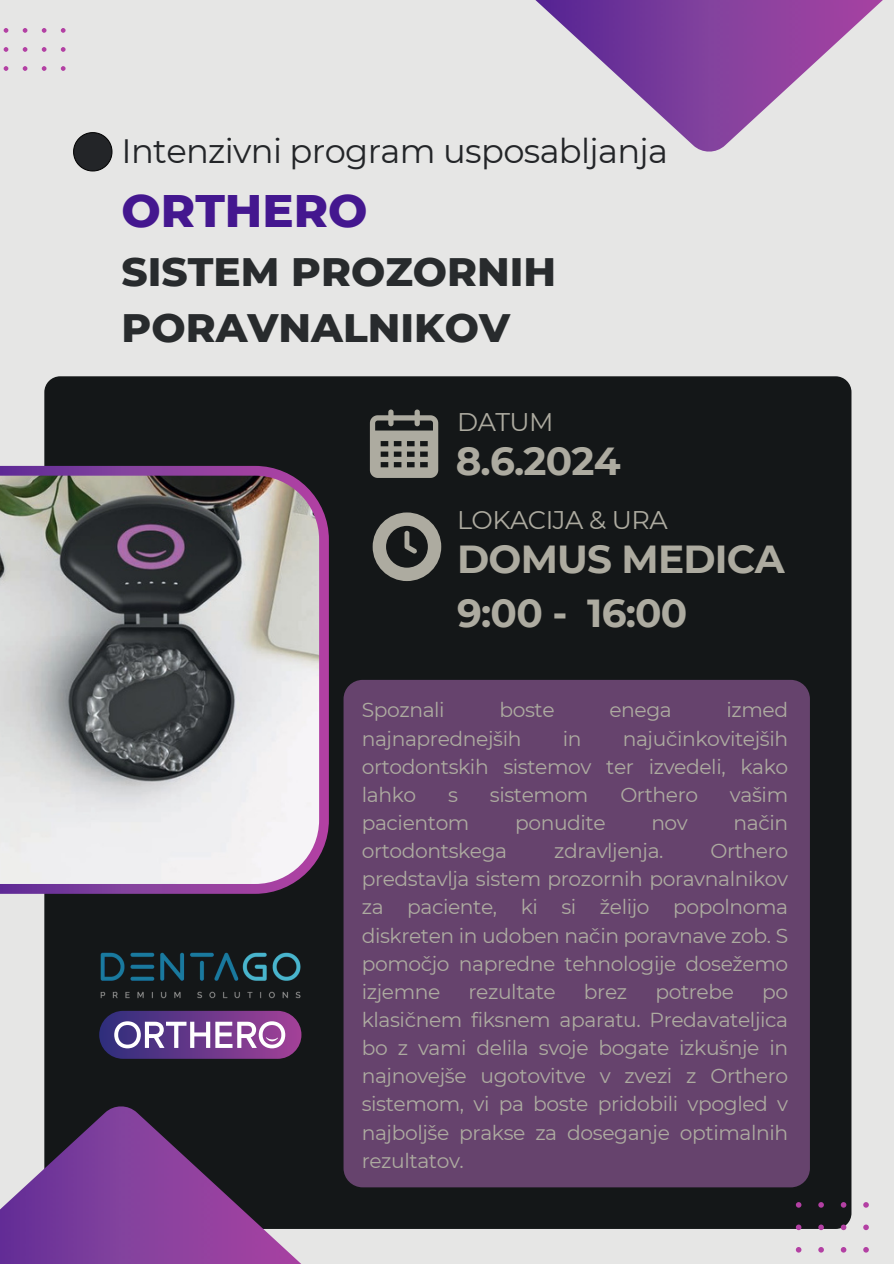
<style>
.page{position:relative;width:894px;height:1264px;background:#fff}
.page>*{position:absolute;margin:0;border:0;box-sizing:border-box;transform-origin:0 0}
.t1{font:800 46.5px "Montserrat";color:#44178f}
.t2{font:800 40.5px/56.2px "Montserrat";color:#282b2d}
.t3{font:700 39px/54px "Montserrat";letter-spacing:-.02em;color:#adaba0}
.t4{font:33.75px "Montserrat";letter-spacing:-.02em;color:#232528}
.t5{font:25.5px "Montserrat";letter-spacing:-.02em;color:#adaba0}
.t6{font:20.25px/28.2px "Montserrat";letter-spacing:-.02em;color:#adaba0;text-align:justify}
</style>
<div class="page">
<div style="left:0;top:0;width:893px;height:1263px;background:#e6e6e5"></div>
<div style="left:44px;top:376px;width:807px;height:852px;background:#141718;border-radius:16px"></div>
<svg style="left:0;top:466px;width:329px;height:427px;background:#a29da3"></svg>
<svg style="left:535px;top:0;width:348px;height:152px"></svg>
<svg style="left:0;top:1104px;width:352px;height:159px"></svg>
<div style="left:343px;top:680px;width:466px;height:507px;background:#66436d;border-radius:19px"></div>
<svg style="left:4px;top:28px;width:4px;height:5px"></svg>
<svg style="left:4px;top:47px;width:4px;height:5px"></svg>
<svg style="left:4px;top:66px;width:4px;height:5px"></svg>
<svg style="left:23px;top:28px;width:4px;height:5px"></svg>
<svg style="left:23px;top:47px;width:4px;height:5px"></svg>
<svg style="left:23px;top:66px;width:4px;height:5px"></svg>
<svg style="left:42px;top:28px;width:4px;height:5px"></svg>
<svg style="left:42px;top:47px;width:4px;height:5px"></svg>
<svg style="left:42px;top:66px;width:4px;height:5px"></svg>
<svg style="left:61px;top:28px;width:4px;height:5px"></svg>
<svg style="left:61px;top:47px;width:4px;height:5px"></svg>
<svg style="left:61px;top:66px;width:4px;height:5px"></svg>
<svg style="left:795px;top:1202px;width:6px;height:5px"></svg>
<svg style="left:795px;top:1224px;width:6px;height:6px"></svg>
<svg style="left:795px;top:1247px;width:6px;height:5px"></svg>
<svg style="left:818px;top:1202px;width:5px;height:5px"></svg>
<svg style="left:818px;top:1224px;width:5px;height:6px"></svg>
<svg style="left:818px;top:1247px;width:5px;height:5px"></svg>
<svg style="left:840px;top:1202px;width:6px;height:5px"></svg>
<svg style="left:840px;top:1224px;width:6px;height:6px"></svg>
<svg style="left:840px;top:1247px;width:6px;height:5px"></svg>
<svg style="left:863px;top:1202px;width:5px;height:5px"></svg>
<svg style="left:863px;top:1224px;width:5px;height:6px"></svg>
<svg style="left:863px;top:1247px;width:5px;height:5px"></svg>
<svg style="left:73px;top:132px;width:39px;height:39px"></svg>
<svg style="left:370px;top:409px;width:68px;height:69px"></svg>
<svg style="left:372px;top:512px;width:69px;height:69px"></svg>
<div style="left:99px;top:1010px;width:202px;height:48px;background:linear-gradient(to right,#2e2e7b,#a34198);border-radius:24px"></div>
<svg style="left:114px;top:1021px;width:171px;height:27px;background:#a386b8"></svg>
<img style="left:100px;top:952px;width:201px;height:47px">
<p class="t4" style="left:121px;top:130px;width:548px">Intenzivni program usposabljanja</p>
<h1 class="t1" style="left:121px;top:182px;width:247px">ORTHERO</h1>
<h1 class="t2" style="left:121px;top:243px;width:436px">SISTEM PROZORNIH<br>PORAVNALNIKOV</h1>
<h4 class="t5" style="left:457px;top:406px;width:98px">DATUM</h4>
<h4 class="t3" style="left:455px;top:434px;width:166px">8.6.2024</h4>
<p class="t5" style="left:457px;top:504px;width:212px">LOKACIJA &amp; URA</p>
<h2 class="t3" style="left:457px;top:532px;width:329px">DOMUS MEDICA<br>9:00 - 16:00</h2>
<h3 class="t6" style="left:361px;top:696px;width:84px">Spoznali</h3>
<h3 class="t6" style="left:499px;top:696px;width:57px">boste</h3>
<h3 class="t6" style="left:609px;top:696px;width:64px">enega</h3>
<h3 class="t6" style="left:726px;top:696px;width:63px">izmed</h3>
<h3 class="t6" style="left:361px;top:724px;width:161px">najnaprednejših</h3>
<h3 class="t6" style="left:562px;top:724px;width:20px">in</h3>
<h3 class="t6" style="left:361px;top:724px;width:428px;text-indent:261px">najučinkovitejših ortodontskih sistemov ter izvedeli, kako lahko</h3>
<h3 class="t6" style="left:448px;top:780px;width:11px">s</h3>
<h3 class="t6" style="left:489px;top:780px;width:100px">sistemom</h3>
<h3 class="t6" style="left:620px;top:780px;width:79px">Orthero</h3>
<h3 class="t6" style="left:729px;top:780px;width:60px">vašim</h3>
<h3 class="t6" style="left:361px;top:808px;width:109px">pacientom</h3>
<h3 class="t6" style="left:515px;top:808px;width:92px">ponudite</h3>
<h3 class="t6" style="left:651px;top:808px;width:38px">nov</h3>
<h3 class="t6" style="left:733px;top:808px;width:56px">način</h3>
<h3 class="t6" style="left:361px;top:836px;width:147px">ortodontskega</h3>
<h3 class="t6" style="left:554px;top:836px;width:111px">zdravljenja.</h3>
<h3 class="t6" style="left:361px;top:836px;width:428px;text-indent:348px">Orthero predstavlja sistem prozornih poravnalnikov za paciente, ki si želijo popolnoma diskreten in udoben način poravnave zob. S pomočjo napredne tehnologije dosežemo izjemne</h3>
<h3 class="t6" style="left:468px;top:977px;width:89px">rezultate</h3>
<h3 class="t6" style="left:583px;top:977px;width:45px">brez</h3>
<h3 class="t6" style="left:655px;top:977px;width:80px">potrebe</h3>
<h3 class="t6" style="left:361px;top:977px;width:428px;text-indent:400px">po klasičnem fiksnem aparatu. Predavateljica bo z vami delila svoje bogate izkušnje in najnovejše ugotovitve v zvezi z Orthero sistemom, vi pa boste pridobili vpogled v najboljše prakse za doseganje optimalnih rezultatov.</h3>
</div>
